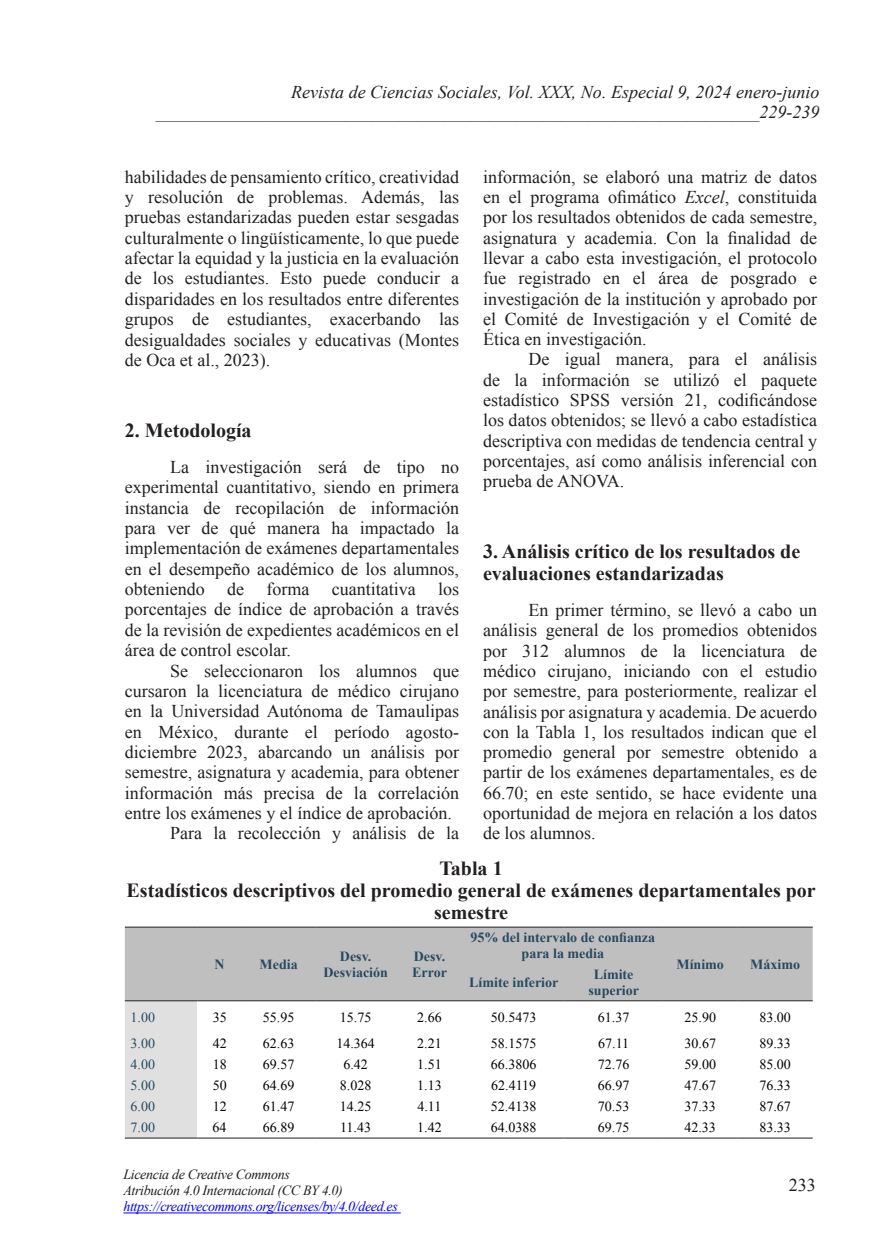
<style>
.page{position:relative;width:874px;height:1259px;background:#fff}
.page>*{position:absolute;margin:0;border:0;box-sizing:border-box;transform-origin:0 0}
.t1{font:700 20px/22px "Times New Roman";color:#231f20}
.t2{font:18px/20.2px "Times New Roman";color:#231f20;text-align:justify}
.t3{font:italic 18px/20px "Times New Roman";color:#231f20;text-align:right}
.t4{font:14px "Times New Roman";color:#010205}
.t5{font:700 14px/16px "Times New Roman";color:#264a60;text-align:center}
.t6{font:italic 14px/16px "Times New Roman";letter-spacing:-.025em;color:#231f20}
.t7{font:italic 14px "Times New Roman";letter-spacing:-.025em;color:#00f}
.t8{font:14px "Times New Roman";color:#264a60}
.s1{color:#222}
.s2{font-style:italic}
</style>
<div class="page">
<hr style="left:123px;top:1212px;width:277px;height:1px;background:#00f">
<div style="left:125px;top:927px;width:687px;height:73px;background:#bfbfbf"></div>
<div style="left:125px;top:1001px;width:72px;height:136px;background:#e0e0e0"></div>
<svg style="left:197px;top:1001px;width:615px;height:1px"></svg>
<hr style="left:125px;top:926px;width:72px;height:1px;background:#231f20">
<hr style="left:197px;top:926px;width:45px;height:1px;background:#231f20">
<hr style="left:242px;top:926px;width:73px;height:1px;background:#231f20">
<hr style="left:315px;top:926px;width:81px;height:1px;background:#231f20">
<hr style="left:396px;top:926px;width:66px;height:1px;background:#231f20">
<hr style="left:462px;top:926px;width:102px;height:1px;background:#231f20">
<hr style="left:564px;top:926px;width:98px;height:1px;background:#231f20">
<hr style="left:662px;top:926px;width:75px;height:1px;background:#231f20">
<hr style="left:737px;top:926px;width:75px;height:1px;background:#231f20">
<hr style="left:125px;top:1000px;width:72px;height:1px;background:#231f20">
<hr style="left:197px;top:1000px;width:45px;height:1px;background:#231f20">
<hr style="left:242px;top:1000px;width:73px;height:1px;background:#231f20">
<hr style="left:315px;top:1000px;width:81px;height:1px;background:#231f20">
<hr style="left:396px;top:1000px;width:66px;height:1px;background:#231f20">
<hr style="left:462px;top:1000px;width:102px;height:1px;background:#231f20">
<hr style="left:564px;top:1000px;width:98px;height:1px;background:#231f20">
<hr style="left:662px;top:1000px;width:75px;height:1px;background:#231f20">
<hr style="left:737px;top:1000px;width:75px;height:1px;background:#231f20">
<hr style="left:125px;top:1137px;width:72px;height:1px;background:#231f20">
<hr style="left:197px;top:1137px;width:45px;height:1px;background:#231f20">
<hr style="left:242px;top:1137px;width:73px;height:1px;background:#231f20">
<hr style="left:315px;top:1137px;width:81px;height:1px;background:#231f20">
<hr style="left:396px;top:1137px;width:66px;height:1px;background:#231f20">
<hr style="left:462px;top:1137px;width:102px;height:1px;background:#231f20">
<hr style="left:564px;top:1137px;width:98px;height:1px;background:#231f20">
<hr style="left:662px;top:1137px;width:75px;height:1px;background:#231f20">
<hr style="left:737px;top:1137px;width:75px;height:1px;background:#231f20">
<p class="t3" style="left:156px;top:81px;width:665px">Revista de Ciencias Sociales, Vol. XXX, No. Especial 9, 2024 enero-junio ___________________________________________________________________229-239</p>
<p class="t2" style="left:125px;top:166px;width:335px">habilidades de pensamiento crítico, creatividad y resolución de problemas. Además, las pruebas estandarizadas pueden estar sesgadas culturalmente o lingüísticamente, lo que puede afectar la equidad y la justicia en la evaluación de los estudiantes. Esto puede conducir a disparidades en los resultados entre diferentes grupos de estudiantes, exacerbando las desigualdades sociales y educativas (<span class="s1">Montes de Oca</span> et al., 2023).</p>
<p class="t2" style="left:483px;top:166px;width:335px">información, se elaboró una matriz de datos en el programa ofimático <span class="s2">Excel</span>, constituida por los resultados obtenidos de cada semestre, asignatura y academia. Con la finalidad de llevar a cabo esta investigación, el protocolo fue registrado en el área de posgrado e investigación de la institución y aprobado por el Comité de Investigación y el Comité de Ética en investigación.</p>
<p class="t2" style="left:483px;top:349px;width:335px;text-indent:45px">De igual manera, para el análisis de la información se utilizó el paquete estadístico SPSS versión 21, codificándose los datos obtenidos; se llevó a cabo estadística descriptiva con medidas de tendencia central y porcentajes, así como análisis inferencial con prueba de ANOVA.</p>
<p class="t1" style="left:125px;top:418px;width:128px">2. Metodología</p>
<p class="t2" style="left:125px;top:456px;width:335px;text-indent:45px">La investigación será de tipo no experimental cuantitativo, siendo en primera instancia de recopilación de información para ver de qué manera ha impactado la implementación de exámenes departamentales en el desempeño académico de los alumnos, obteniendo de forma cuantitativa los porcentajes de índice de aprobación a través de la revisión de expedientes académicos en el área de control escolar.</p>
<p class="t2" style="left:170px;top:660px;width:290px">Se seleccionaron los alumnos que</p>
<p class="t2" style="left:125px;top:680px;width:335px">cursaron la licenciatura de médico cirujano</p>
<p class="t2" style="left:125px;top:701px;width:335px">en la Universidad Autónoma de Tamaulipas</p>
<p class="t2" style="left:125px;top:721px;width:335px">en México, durante el período agosto-</p>
<p class="t2" style="left:125px;top:741px;width:335px">diciembre 2023, abarcando un análisis por</p>
<p class="t2" style="left:125px;top:762px;width:335px">semestre, asignatura y academia, para obtener</p>
<p class="t2" style="left:125px;top:782px;width:335px">información más precisa de la correlación</p>
<p class="t2" style="left:125px;top:802px;width:328px">entre los exámenes y el índice de aprobación.</p>
<p class="t2" style="left:170px;top:823px;width:290px">Para la recolección y análisis de la</p>
<p class="t1" style="left:483px;top:539px;width:318px">3. Análisis crítico de los resultados de evaluaciones estandarizadas</p>
<p class="t2" style="left:483px;top:600px;width:335px;text-indent:45px">En primer término, se llevó a cabo un análisis general de los promedios obtenidos por 312 alumnos de la licenciatura de médico cirujano, iniciando con el estudio por semestre, para posteriormente, realizar el análisis por asignatura y academia. De acuerdo con la Tabla 1, los resultados indican que el promedio general por semestre obtenido a partir de los exámenes departamentales, es de 66.70; en este sentido, se hace evidente una oportunidad de mejora en relación a los datos de los alumnos.</p>
<p class="t1" style="left:126px;top:856px;width:690px;text-align:center">Tabla 1<br>Estadísticos descriptivos del promedio general de exámenes departamentales por semestre</p>
<p class="t5" style="left:214px;top:955px;width:12px">N</p>
<p class="t5" style="left:259px;top:955px;width:40px">Media</p>
<p class="t5" style="left:323px;top:947px;width:66px">Desv.<br>Desviación</p>
<p class="t5" style="left:412px;top:947px;width:36px;text-align:left">Desv.<br>Error</p>
<p class="t5" style="left:470px;top:929px;width:186px">95% del intervalo de confianza para la media</p>
<p class="t5" style="left:469px;top:974px;width:91px">Límite inferior</p>
<p class="t5" style="left:588px;top:966px;width:52px">Límite superior</p>
<p class="t5" style="left:676px;top:955px;width:49px">Mínimo</p>
<p class="t5" style="left:749px;top:955px;width:51px">Máximo</p>
<p class="t8" style="left:130px;top:1007px;width:26px">1.00</p>
<p class="t4" style="left:212px;top:1007px;width:15px">35</p>
<p class="t4" style="left:263px;top:1007px;width:33px">55.95</p>
<p class="t4" style="left:340px;top:1007px;width:33px">15.75</p>
<p class="t4" style="left:417px;top:1007px;width:26px">2.66</p>
<p class="t4" style="left:490px;top:1007px;width:47px">50.5473</p>
<p class="t4" style="left:597px;top:1007px;width:33px">61.37</p>
<p class="t4" style="left:684px;top:1007px;width:33px">25.90</p>
<p class="t4" style="left:759px;top:1007px;width:33px">83.00</p>
<p class="t8" style="left:130px;top:1034px;width:26px">3.00</p>
<p class="t4" style="left:212px;top:1034px;width:15px">42</p>
<p class="t4" style="left:263px;top:1034px;width:33px">62.63</p>
<p class="t4" style="left:336px;top:1034px;width:40px">14.364</p>
<p class="t4" style="left:417px;top:1034px;width:26px">2.21</p>
<p class="t4" style="left:490px;top:1034px;width:47px">58.1575</p>
<p class="t4" style="left:598px;top:1034px;width:32px">67.11</p>
<p class="t4" style="left:684px;top:1034px;width:33px">30.67</p>
<p class="t4" style="left:759px;top:1034px;width:33px">89.33</p>
<p class="t8" style="left:130px;top:1055px;width:26px">4.00</p>
<p class="t4" style="left:212px;top:1055px;width:15px">18</p>
<p class="t4" style="left:263px;top:1055px;width:33px">69.57</p>
<p class="t4" style="left:343px;top:1055px;width:26px">6.42</p>
<p class="t4" style="left:417px;top:1055px;width:26px">1.51</p>
<p class="t4" style="left:490px;top:1055px;width:47px">66.3806</p>
<p class="t4" style="left:597px;top:1055px;width:33px">72.76</p>
<p class="t4" style="left:684px;top:1055px;width:33px">59.00</p>
<p class="t4" style="left:759px;top:1055px;width:33px">85.00</p>
<p class="t8" style="left:130px;top:1076px;width:26px">5.00</p>
<p class="t4" style="left:212px;top:1076px;width:15px">50</p>
<p class="t4" style="left:263px;top:1076px;width:33px">64.69</p>
<p class="t4" style="left:340px;top:1076px;width:33px">8.028</p>
<p class="t4" style="left:417px;top:1076px;width:26px">1.13</p>
<p class="t4" style="left:491px;top:1076px;width:46px">62.4119</p>
<p class="t4" style="left:597px;top:1076px;width:33px">66.97</p>
<p class="t4" style="left:684px;top:1076px;width:33px">47.67</p>
<p class="t4" style="left:759px;top:1076px;width:33px">76.33</p>
<p class="t8" style="left:130px;top:1097px;width:26px">6.00</p>
<p class="t4" style="left:212px;top:1097px;width:15px">12</p>
<p class="t4" style="left:263px;top:1097px;width:33px">61.47</p>
<p class="t4" style="left:340px;top:1097px;width:33px">14.25</p>
<p class="t4" style="left:417px;top:1097px;width:25px">4.11</p>
<p class="t4" style="left:490px;top:1097px;width:47px">52.4138</p>
<p class="t4" style="left:597px;top:1097px;width:33px">70.53</p>
<p class="t4" style="left:684px;top:1097px;width:33px">37.33</p>
<p class="t4" style="left:759px;top:1097px;width:33px">87.67</p>
<p class="t8" style="left:130px;top:1118px;width:26px">7.00</p>
<p class="t4" style="left:212px;top:1118px;width:15px">64</p>
<p class="t4" style="left:263px;top:1118px;width:33px">66.89</p>
<p class="t4" style="left:340px;top:1118px;width:32px">11.43</p>
<p class="t4" style="left:417px;top:1118px;width:26px">1.42</p>
<p class="t4" style="left:490px;top:1118px;width:47px">64.0388</p>
<p class="t4" style="left:597px;top:1118px;width:33px">69.75</p>
<p class="t4" style="left:684px;top:1118px;width:33px">42.33</p>
<p class="t4" style="left:759px;top:1118px;width:33px">83.33</p>
<p class="t6" style="left:123px;top:1166px;width:221px">Licencia de Creative Commons<br>Atribución 4.0 Internacional (CC BY 4.0)</p>
<p class="t7" style="left:123px;top:1197px;width:276px">https://creativecommons.org/licenses/by/4.0/deed.es</p>
<p class="t2" style="left:788px;top:1175px;width:28px">233</p>
</div>
